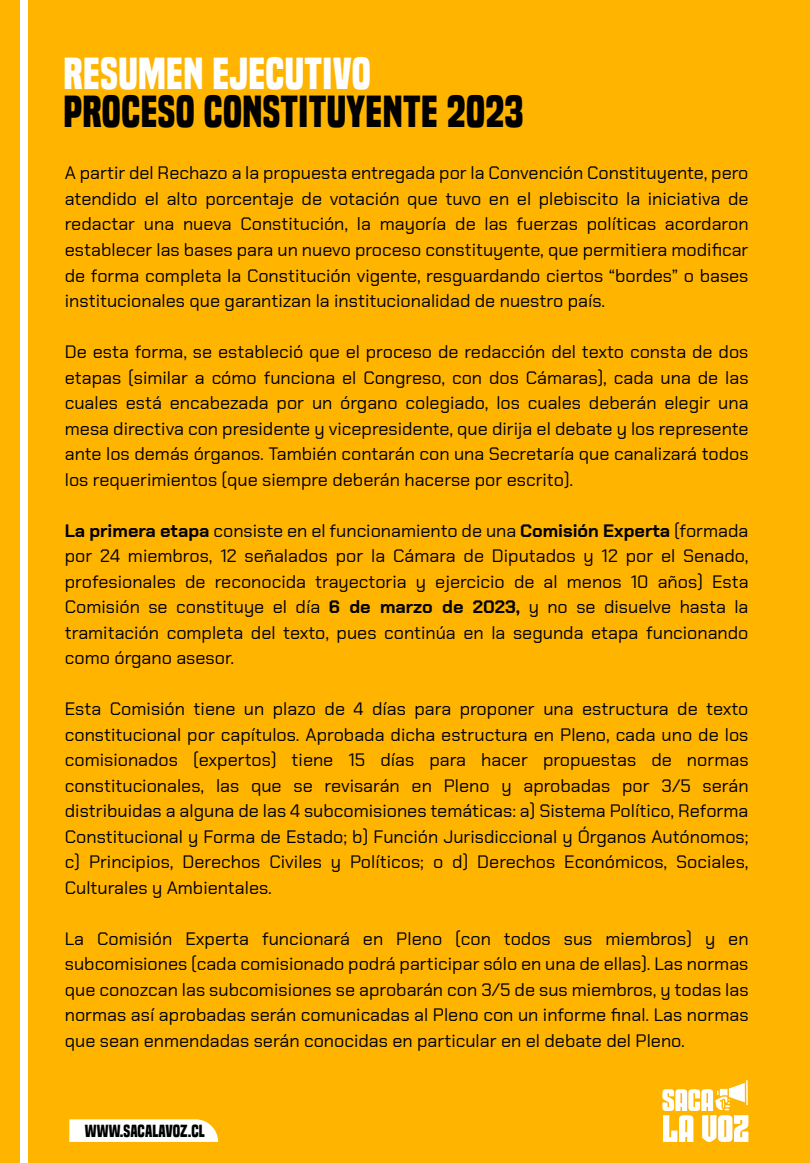
<style>
.page{position:relative;width:810px;height:1163px;background:#fff}
.page>*{position:absolute;margin:0;border:0;box-sizing:border-box;transform-origin:0 0}
.t1{font:700 41.85px "Built Titling Rg";letter-spacing:.01em;color:#000}
.t2{font:700 41.85px "Built Titling Rg";letter-spacing:.01em;color:#fff}
.t3{font:18px/25.5px "Chakra Petch";color:#000;text-align:justify}
.t4{font:700 16.35px "Built Titling Rg";letter-spacing:.005em;color:#000}
.s1{font-weight:700}
</style>
<div class="page">
<div style="left:0;top:0;width:810px;height:1162px;background:#ffb400"></div>
<div style="left:20px;top:0;width:8px;height:1162px;background:#fff"></div>
<svg style="left:662px;top:1080px;width:86px;height:61px"></svg>
<svg style="left:69px;top:1119px;width:149px;height:22px;background:#fffbf2"></svg>
<h1 class="t2" style="left:64px;top:48px;width:309px">RESUMEN EJECUTIVO</h1>
<h1 class="t1" style="left:63px;top:87px;width:462px">PROCESO CONSTITUYENTE 2023</h1>
<p class="t3" style="left:65px;top:160px;width:685px">A partir del Rechazo a la propuesta entregada por la Convención Constituyente, pero atendido el alto porcentaje de votación que tuvo en el plebiscito la iniciativa de redactar una nueva Constitución, la mayoría de las fuerzas políticas acordaron establecer las bases para un nuevo proceso constituyente, que permitiera modificar de forma completa la Constitución vigente, resguardando ciertos “bordes” o bases institucionales que garantizan la institucionalidad de nuestro país.</p>
<p class="t3" style="left:65px;top:339px;width:685px">De esta forma, se estableció que el proceso de redacción del texto consta de dos etapas (similar a cómo funciona el Congreso, con dos Cámaras), cada una de las cuales está encabezada por un órgano colegiado, los cuales deberán elegir una mesa directiva con presidente y vicepresidente, que dirija el debate y los represente ante los demás órganos. También contarán con una Secretaría que canalizará todos los requerimientos (que siempre deberán hacerse por escrito).</p>
<p class="t3" style="left:65px;top:517px;width:685px"><span class="s1">La primera etapa</span> consiste en el funcionamiento de una <span class="s1">Comisión Experta</span> (formada por 24 miembros, 12 señalados por la Cámara de Diputados y 12 por el Senado, profesionales de reconocida trayectoria y ejercicio de al menos 10 años) Esta Comisión se constituye el día <span class="s1">6 de marzo de 2023,</span> y no se disuelve hasta la tramitación completa del texto, pues continúa en la segunda etapa funcionando como órgano asesor.</p>
<p class="t3" style="left:65px;top:696px;width:685px">Esta Comisión tiene un plazo de 4 días para proponer una estructura de texto constitucional por capítulos. Aprobada dicha estructura en Pleno, cada uno de los comisionados (expertos) tiene 15 días para hacer propuestas de normas constitucionales, las que se revisarán en Pleno y aprobadas por 3/5 serán distribuidas a alguna de las 4 subcomisiones temáticas: a) Sistema Político, Reforma Constitucional y Forma de Estado; b) Función Jurisdiccional y Órganos Autónomos; c) Principios, Derechos Civiles y Políticos; o d) Derechos Económicos, Sociales, Culturales y Ambientales.</p>
<p class="t3" style="left:65px;top:925px;width:685px">La Comisión Experta funcionará en Pleno (con todos sus miembros) y en subcomisiones (cada comisionado podrá participar sólo en una de ellas). Las normas que conozcan las subcomisiones se aprobarán con 3/5 de sus miembros, y todas las normas así aprobadas serán comunicadas al Pleno con un informe final. Las normas que sean enmendadas serán conocidas en particular en el debate del Pleno.</p>
<p class="t4" style="left:85px;top:1121px;width:122px">WWW.SACALAVOZ.CL</p>
</div>
